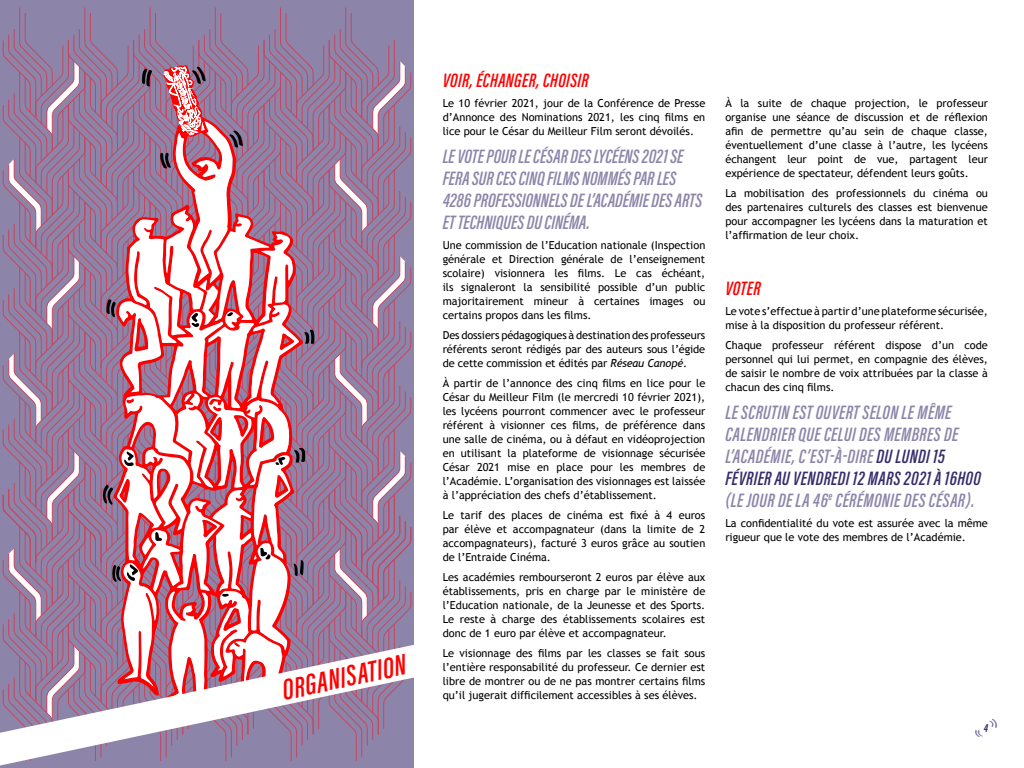
<style>
.page{position:relative;width:1024px;height:768px;background:#fff}
.page>*{position:absolute;margin:0;border:0;box-sizing:border-box;transform-origin:0 0}
.t1{font:italic 600 30px "Acumin Pro Extra Cond";color:#f00}
.t2{font:italic 600 20px/22px "Acumin Pro Extra Cond";letter-spacing:.015em;color:#8d85a9}
.t3{font:italic 600 20px "Acumin Pro Extra Cond";letter-spacing:.02em;color:#f00}
.t4{font:italic 700 12px "Acumin Pro Extra Cond";color:#352c6c}
.t5{font:11px/14px "Trebuchet MS";color:#000;text-align:justify}
.s1{font-style:italic}
.s2{color:#352c6c}
</style>
<div class="page">
<svg style="left:989px;top:719px;width:8px;height:9px"></svg>
<svg style="left:975px;top:730px;width:8px;height:7px"></svg>
<div style="left:0;top:0;width:414px;height:768px;background:#8d85a9"></div>
<svg style="left:3px;top:7px;width:408px;height:637px"></svg>
<svg style="left:0;top:644px;width:414px;height:122px"></svg>
<h1 class="t1" style="left:279px;top:672px;width:128px;rotate:-12deg">ORGANISATION</h1>
<h2 class="t3" style="left:443px;top:68px;width:148px">VOIR, ÉCHANGER, CHOISIR</h2>
<p class="t5" style="left:443px;top:96px;width:264px">Le 10 février 2021, jour de la Conférence de Presse d’Annonce des Nominations 2021, les cinq films en lice pour le César du Meilleur Film seront dévoilés.</p>
<h2 class="t2" style="left:443px;top:145px;width:261px">LE VOTE POUR LE CÉSAR DES LYCÉENS 2021 SE FERA SUR CES CINQ FILMS NOMMÉS PAR LES 4286 PROFESSIONNELS DE L’ACADÉMIE DES ARTS ET TECHNIQUES DU CINÉMA.</h2>
<p class="t5" style="left:443px;top:238px;width:264px">Une commission de l’Education nationale (Inspection générale et Direction générale de l’enseignement scolaire) visionnera les films. Le cas échéant, ils signaleront la sensibilité possible d’un public majoritairement mineur à certaines images ou certains propos dans les films.</p>
<p class="t5" style="left:443px;top:328px;width:264px">Des dossiers pédagogiques à destination des professeurs référents seront rédigés par des auteurs sous l’égide de cette commission et édités par <span class="s1">Réseau Canopé</span>.</p>
<p class="t5" style="left:443px;top:376px;width:264px">À partir de l’annonce des cinq films en lice pour le César du Meilleur Film (le mercredi 10 février 2021), les lycéens pourront commencer avec le professeur référent à visionner ces films, de préférence dans une salle de cinéma, ou à défaut en vidéoprojection en utilisant la plateforme de visionnage sécurisée César 2021 mise en place pour les membres de l’Académie. L’organisation des visionnages est laissée à l’appréciation des chefs d’établissement.</p>
<p class="t5" style="left:443px;top:508px;width:264px">Le tarif des places de cinéma est fixé à 4 euros par élève et accompagnateur (dans la limite de 2 accompagnateurs), facturé 3 euros grâce au soutien de l’Entraide Cinéma.</p>
<p class="t5" style="left:443px;top:570px;width:264px">Les académies rembourseront 2 euros par élève aux établissements, pris en charge par le ministère de l’Education nationale, de la Jeunesse et des Sports.<br>Le reste à charge des établissements scolaires est donc de 1 euro par élève et accompagnateur.</p>
<p class="t5" style="left:443px;top:646px;width:264px">Le visionnage des films par les classes se fait sous l’entière responsabilité du professeur. Ce dernier est libre de montrer ou de ne pas montrer certains films qu’il jugerait difficilement accessibles à ses élèves.</p>
<p class="t5" style="left:725px;top:96px;width:264px">À la suite de chaque projection, le professeur organise une séance de discussion et de réflexion afin de permettre qu’au sein de chaque classe, éventuellement d’une classe à l’autre, les lycéens échangent leur point de vue, partagent leur expérience de spectateur, défendent leurs goûts.</p>
<p class="t5" style="left:725px;top:186px;width:264px">La mobilisation des professionnels du cinéma ou des partenaires culturels des classes est bienvenue pour accompagner les lycéens dans la maturation et l’affirmation de leur choix.</p>
<h2 class="t3" style="left:725px;top:276px;width:37px">VOTER</h2>
<p class="t5" style="left:725px;top:304px;width:264px">Le vote s’effectue à partir d’une plateforme sécurisée, mise à la disposition du professeur référent.</p>
<p class="t5" style="left:725px;top:338px;width:264px">Chaque professeur référent dispose d’un code personnel qui lui permet, en compagnie des élèves, de saisir le nombre de voix attribuées par la classe à chacun des cinq films.</p>
<h2 class="t2" style="left:725px;top:401px;width:257px">LE SCRUTIN EST OUVERT SELON LE MÊME CALENDRIER QUE CELUI DES MEMBRES DE L’ACADÉMIE, C’EST-À-DIRE <span class="s2">DU LUNDI 15<br>FÉVRIER AU VENDREDI 12 MARS 2021 À 16H00 </span>(LE JOUR DE LA 46<sup>e</sup> CÉRÉMONIE DES CÉSAR).</h2>
<p class="t5" style="left:725px;top:516px;width:264px">La confidentialité du vote est assurée avec la même rigueur que le vote des membres de l’Académie.</p>
<p class="t4" style="left:984px;top:721px;width:6px">4</p>
</div>
